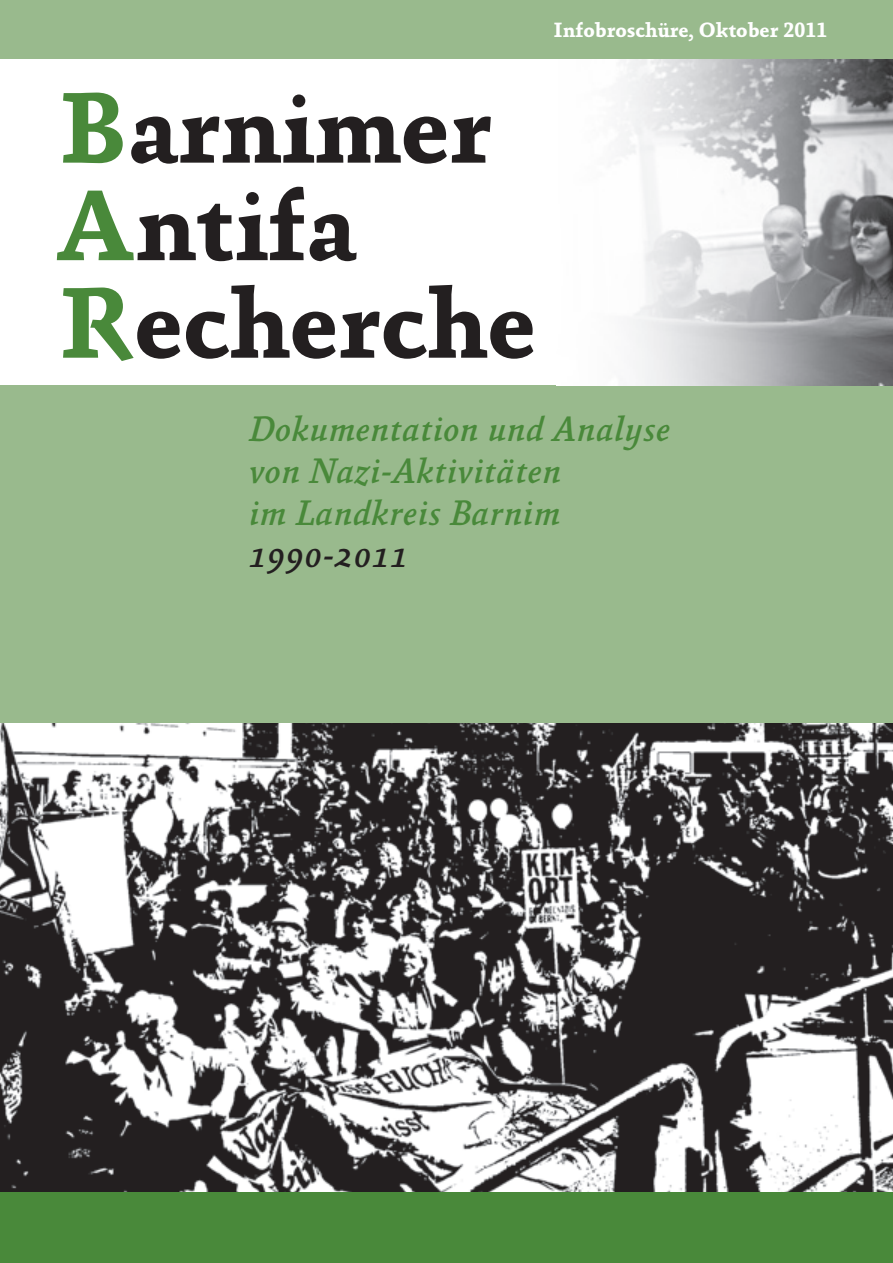
<style>
.page{position:relative;width:893px;height:1263px;background:#fff}
.page>*{position:absolute;margin:0;border:0;box-sizing:border-box;transform-origin:0 0}
.t1{font:700 102px/97.5px "Absara TF";color:#231f20}
.t2{font:italic 500 36px/42px "Absara";color:#49893a}
.t3{font:italic 500 36px "Absara";color:#231f20}
.t4{font:700 21px "Absara TF";color:#fff}
.s1{color:#49893a}
</style>
<div class="page">
<img style="left:0;top:722px;width:893px;height:471px">
<div style="left:0;top:0;width:893px;height:722px;background:#99ba8d"></div>
<div style="left:0;top:60px;width:893px;height:325px;background:#fff"></div>
<div style="left:0;top:1193px;width:893px;height:70px;background:#49893a"></div>
<img style="left:620px;top:60px;width:273px;height:325px">
<h1 class="t1" style="left:58px;top:81px;width:479px"><span class="s1">B</span>arnimer<br><span class="s1">A</span>ntifa<br><span class="s1">R</span>echerche</h1>
<p class="t4" style="left:554px;top:18px;width:275px">Infobroschüre, Oktober 2011</p>
<p class="t2" style="left:249px;top:409px;width:423px">Dokumentation und Analyse von Nazi-Aktivitäten<br>im Landkreis Barnim</p>
<p class="t3" style="left:249px;top:534px;width:162px">1990-2011</p>
</div>
